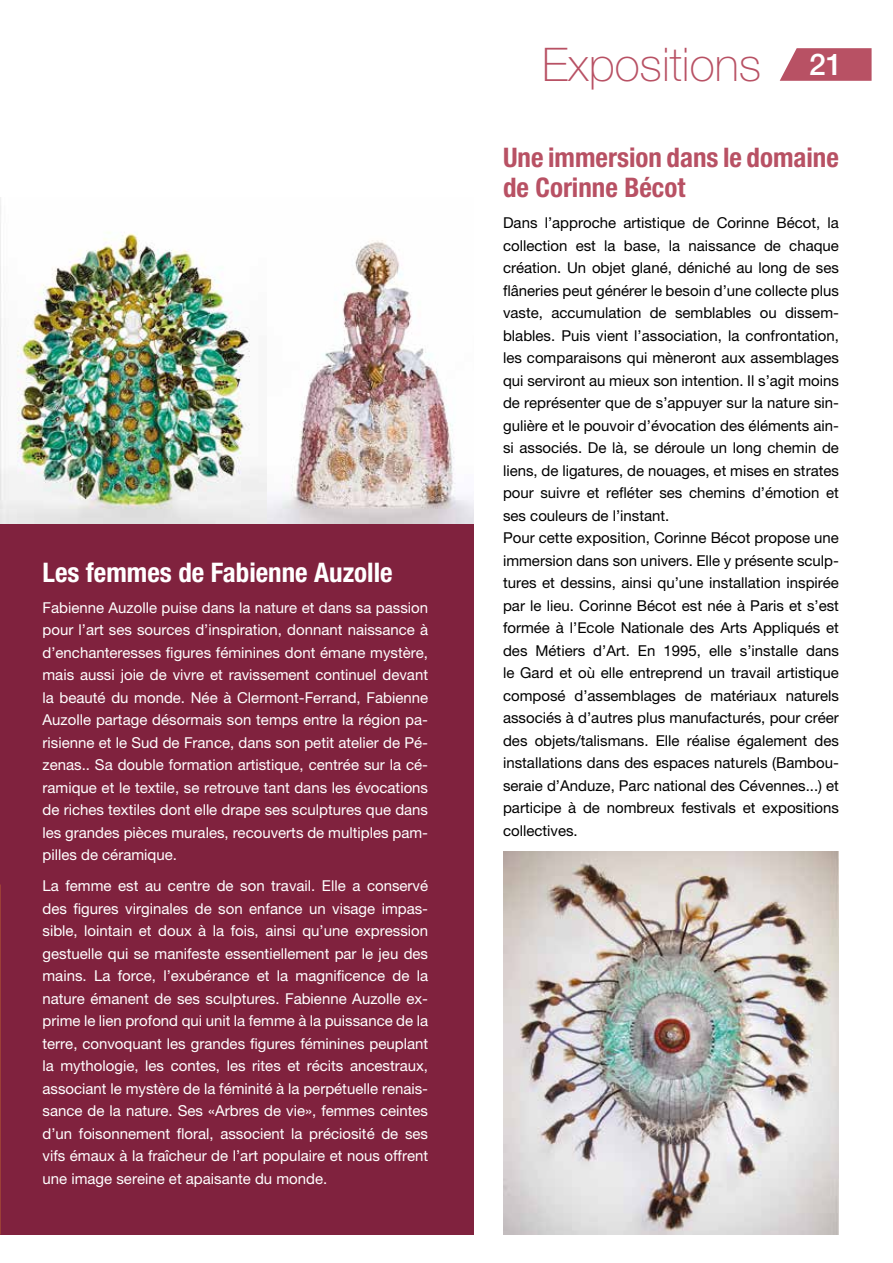
<style>
.page{position:relative;width:893px;height:1263px;background:#fff}
.page>*{position:absolute;margin:0;border:0;box-sizing:border-box;transform-origin:0 0}
.t1{font:100 46.5px "Helvetica Neue LT Pro";color:#b85164}
.t2{font:700 condensed 27px/30px "Helvetica Neue LT Pro";color:#b85164}
.t3{font:700 condensed 27px "Helvetica Neue LT Pro";color:#fff}
.t4{font:15px/22.5px "Helvetica Neue LT Pro";color:#fff;text-align:justify}
.t5{font:15px/22.5px "Helvetica Neue LT Pro";color:#000}
.s1{font-weight:500;font-size:30px;color:#fff}
</style>
<div class="page">
<div style="left:0;top:523px;width:473px;height:711px;background:#80223e"></div>
<svg style="left:780px;top:48px;width:92px;height:33px;background:#bf6374"></svg>
<img style="left:0;top:198px;width:473px;height:325px">
<img style="left:503px;top:852px;width:336px;height:382px">
<h2 class="t3" style="left:43px;top:556px;width:352px">Les femmes de Fabienne Auzolle</h2>
<p class="t4" style="left:43px;top:596px;width:387px">Fabienne Auzolle puise dans la nature et dans sa passion pour l’art ses sources d’inspiration, donnant naissance à d’enchanteresses figures féminines dont émane mystère, mais aussi joie de vivre et ravissement continuel devant la beauté du monde. Née à Clermont-Ferrand, Fabienne Auzolle partage désormais son temps entre la région pa&shy;risienne et le Sud de France, dans son petit atelier de Pé&shy;zenas.. Sa double formation artistique, centrée sur la cé&shy;ramique et le textile, se retrouve tant dans les évocations de riches textiles dont elle drape ses sculptures que dans les grandes pièces murales, recouverts de multiples pam&shy;pilles de céramique.</p>
<p class="t4" style="left:43px;top:874px;width:387px">La femme est au centre de son travail. Elle a conservé des figures virginales de son enfance un visage impas&shy;sible, lointain et doux à la fois, ainsi qu’une expression gestuelle qui se manifeste essentiellement par le jeu des mains. La force, l’exubérance et la magnificence de la nature émanent de ses sculptures. Fabienne Auzolle ex&shy;prime le lien profond qui unit la femme à la puissance de la terre, convoquant les grandes figures féminines peuplant la mythologie, les contes, les rites et récits ancestraux, associant le mystère de la féminité à la perpétuelle renais&shy;sance de la nature. Ses «Arbres de vie», femmes ceintes d’un foisonnement floral, associent la préciosité de ses vifs émaux à la fraîcheur de l’art populaire et nous offrent une image sereine et apaisante du monde.</p>
<h1 class="t1" style="left:542px;top:37px;width:302px">Expositions <span class="s1">21</span></h1>
<h2 class="t2" style="left:503px;top:142px;width:337px">Une immersion dans le domaine de Corinne Bécot</h2>
<p class="t5" style="left:503px;top:212px;width:337px">Dans l’approche artistique de Corinne Bécot, la collection est la base, la naissance de chaque création. Un objet glané, déniché au long de ses flâneries peut générer le besoin d’une collecte plus vaste, accumulation de semblables ou dissem&shy;blables. Puis vient l’association, la confrontation, les comparaisons qui mèneront aux assemblages qui serviront au mieux son intention. Il s’agit moins de représenter que de s’appuyer sur la nature sin&shy;gulière et le pouvoir d’évocation des éléments ain&shy;si associés. De là, se déroule un long chemin de liens, de ligatures, de nouages, et mises en strates pour suivre et refléter ses chemins d’émotion et ses couleurs de l’instant.<br>Pour cette exposition, Corinne Bécot propose une immersion dans son univers. Elle y présente sculp&shy;tures et dessins, ainsi qu’une installation inspirée par le lieu. Corinne Bécot est née à Paris et s’est formée à l’Ecole Nationale des Arts Appliqués et des Métiers d’Art. En 1995, elle s’installe dans le Gard et où elle entreprend un travail artistique composé d’assemblages de matériaux naturels associés à d’autres plus manufacturés, pour créer des objets/talismans. Elle réalise également des installations dans des espaces naturels (Bambou&shy;seraie d’Anduze, Parc national des Cévennes...) et participe à de nombreux festivals et expositions collectives.</p>
</div>
